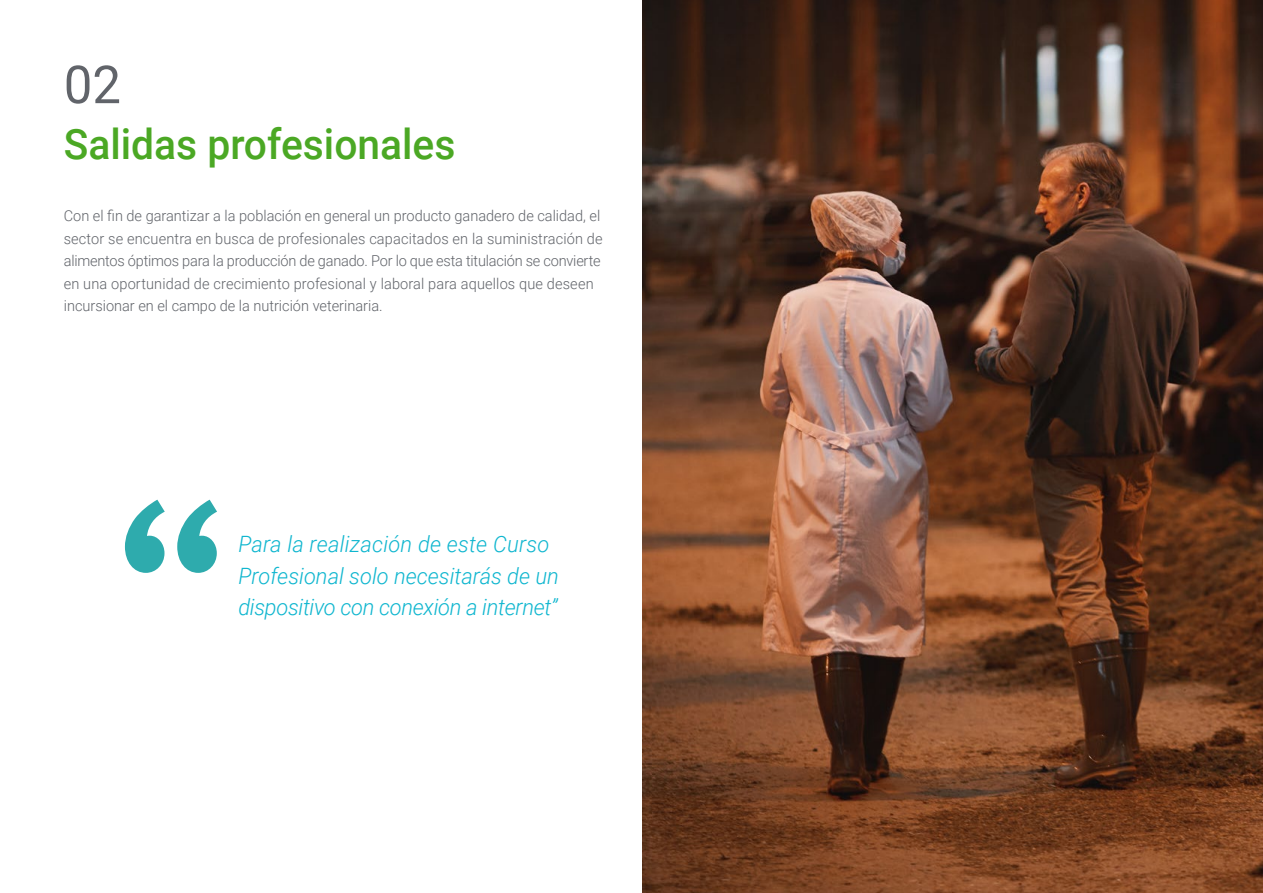
<style>
.page{position:relative;width:1263px;height:893px;background:#fff}
.page>*{position:absolute;margin:0;border:0;box-sizing:border-box;transform-origin:0 0}
.t1{font:52.5px "Roboto";color:#61646a}
.t2{font:500 42px "Roboto";color:#4ba824}
.t3{font:italic 300 22.5px/31.5px "Roboto";color:#0fb6cf}
.t4{font:300 15px/22.5px "Roboto";color:#61646a}
</style>
<div class="page">
<img style="left:642px;top:0;width:621px;height:893px">
<svg style="left:125px;top:500px;width:92px;height:73px"></svg>
<h1 class="t1" style="left:64px;top:48px;width:59px">02</h1>
<h2 class="t2" style="left:64px;top:115px;width:393px">Salidas profesionales</h2>
<p class="t4" style="left:64px;top:204px;width:540px">Con el fin de garantizar a la población en general un producto ganadero de calidad, el sector se encuentra en busca de profesionales capacitados en la suministración de alimentos óptimos para la producción de ganado. Por lo que esta titulación se convierte en una oportunidad de crecimiento profesional y laboral para aquellos que deseen incursionar en el campo de la nutrición veterinaria.</p>
<h3 class="t3" style="left:238px;top:527px;width:322px">Para la realización de este Curso<br>Profesional solo necesitarás de un dispositivo con conexión a internet”</h3>
</div>
